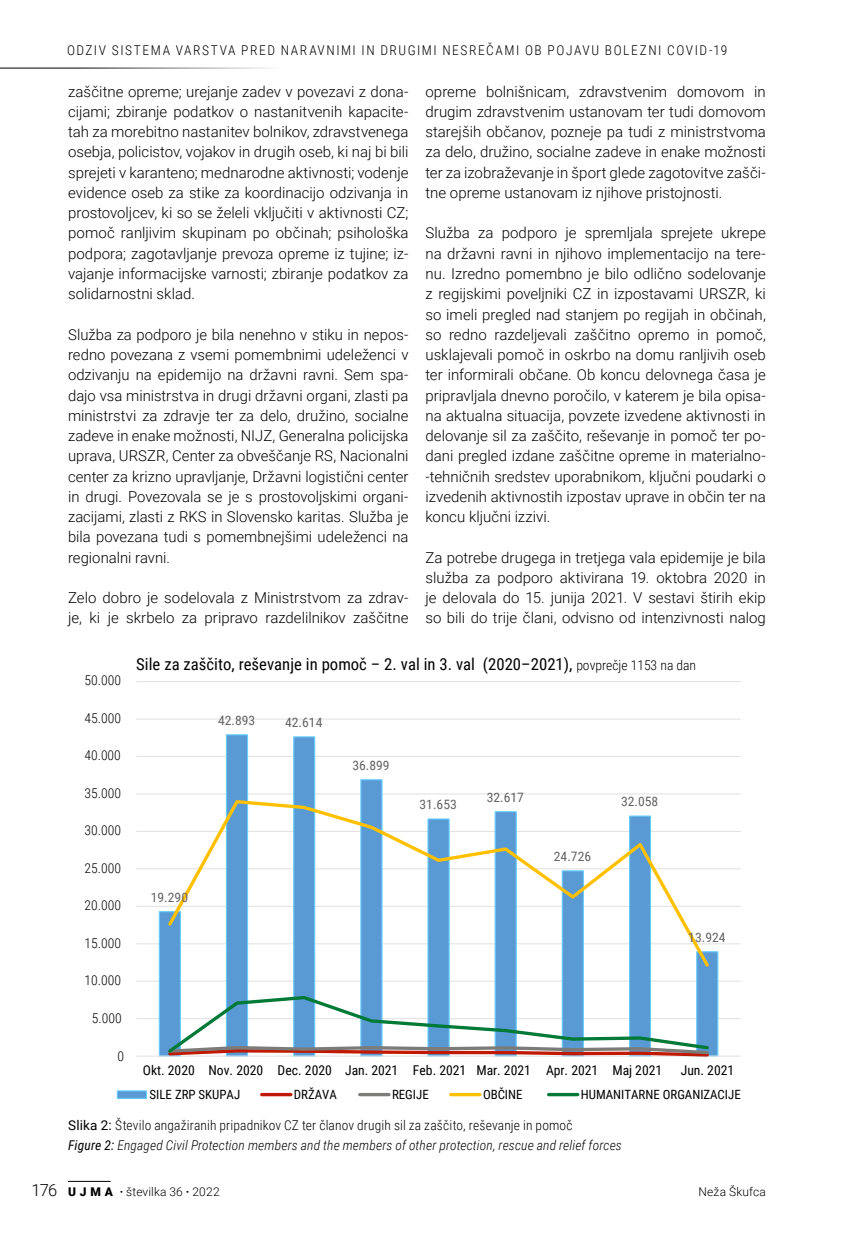
<style>
.page{position:relative;width:851px;height:1234px;background:#fff}
.page>*{position:absolute;margin:0;border:0;box-sizing:border-box;transform-origin:0 0}
.t1{font:16.5px "Roboto Condensed";color:#000}
._00_normal_10pt_SLO{font:300 15px/20.2px "Roboto";color:#000;text-align:justify}
._06_podpis_pod_sliko{font:300 13.5px "Roboto Condensed";letter-spacing:.015em;color:#000}
._06_podpis_pod_sliko-2{font:italic 300 13.5px "Roboto Condensed";letter-spacing:.01em;color:#000}
._06_podpis_pod_sliko-3{font:300 13.5px "Roboto Condensed";letter-spacing:.115em;color:#000}
.t2{font:13.5px "Roboto Condensed";color:#000}
.t3{font:12.9px "Roboto Condensed";color:#646363;scale:1.05 1}
.t4{font:12.75px "Roboto Condensed";color:#000}
.t5{font:300 12px "Roboto";letter-spacing:.01em;color:#000}
.s1{font-weight:300;font-size:13.5px}
.s2{font-family:"Roboto";font-weight:400}
.s3{font-weight:400}
.s4{font-size:16.5px}
.s5{font-weight:900}
.s6{font-weight:700}
</style>
<div class="page">
<hr style="left:136px;top:1017px;width:604px;height:1px;background:#e3e3e3">
<hr style="left:136px;top:980px;width:604px;height:1px;background:#e3e3e3">
<hr style="left:136px;top:943px;width:604px;height:1px;background:#e3e3e3">
<hr style="left:136px;top:905px;width:604px;height:1px;background:#e3e3e3">
<hr style="left:136px;top:868px;width:604px;height:1px;background:#e3e3e3">
<hr style="left:136px;top:830px;width:604px;height:1px;background:#e3e3e3">
<hr style="left:136px;top:793px;width:604px;height:1px;background:#e3e3e3">
<hr style="left:136px;top:755px;width:604px;height:1px;background:#e3e3e3">
<hr style="left:136px;top:718px;width:604px;height:1px;background:#e3e3e3">
<hr style="left:136px;top:681px;width:604px;height:1px;background:#e3e3e3">
<svg style="left:158px;top:734px;width:560px;height:321px"></svg>
<hr style="left:136px;top:1055px;width:604px;height:1px;background:#e3e3e3">
<svg style="left:165px;top:798px;width:546px;height:171px"></svg>
<svg style="left:165px;top:994px;width:546px;height:63px"></svg>
<div style="left:117px;top:1090px;width:29px;height:7px;background:#5a9ad4"></div>
<div style="left:117px;top:1090px;width:30px;height:8px;border:1px solid #65ccfe"></div>
<hr style="left:262px;top:1092px;width:29px;height:3px;background:#c01900">
<hr style="left:360px;top:1092px;width:29px;height:3px;background:#7b7b7a">
<hr style="left:450px;top:1092px;width:30px;height:3px;background:#ffc000">
<hr style="left:548px;top:1092px;width:29px;height:3px;background:#007a36">
<hr style="left:0;top:68px;width:285px;height:1px;background:#000">
<hr style="left:68px;top:1180px;width:43px;height:1px;background:#000">
<p class="_06_podpis_pod_sliko-3" style="left:67px;top:41px;width:661px">ODZIV SISTEMA VARSTVA PRED NARAVNIMI IN DRUGIMI NESREČAMI OB POJAVU BOLEZNI COVID-19</p>
<p class="_00_normal_10pt_SLO" style="left:68px;top:81px;width:342px">zaščitne opreme; urejanje zadev v povezavi z dona&shy;cijami; zbiranje podatkov o nastanitvenih kapacite&shy;tah za morebitno nastanitev bolnikov, zdravstvenega osebja, policistov, vojakov in drugih oseb, ki naj bi bili sprejeti v karanteno; mednarodne aktivnosti; vodenje evidence oseb za stike za koordinacijo odzivanja in prostovoljcev, ki so se želeli vključiti v aktivnosti CZ; pomoč ranljivim skupinam po občinah; psihološka podpora; zagotavljanje prevoza opreme iz tujine; iz&shy;vajanje informacijske varnosti; zbiranje podatkov za solidarnostni sklad.</p>
<p class="_00_normal_10pt_SLO" style="left:68px;top:324px;width:342px">Služba za podporo je bila nenehno v stiku in nepos&shy;redno povezana z vsemi pomembnimi udeleženci v odzivanju na epidemijo na državni ravni. Sem spa&shy;dajo vsa ministrstva in drugi državni organi, zlasti pa ministrstvi za zdravje ter za delo, družino, socialne zadeve in enake možnosti, NIJZ, Generalna policijska uprava, URSZR, Center za obveščanje RS, Nacionalni center za krizno upravljanje, Državni logistični center in drugi. Povezovala se je s prostovoljskimi organi&shy;zacijami, zlasti z RKS in Slovensko karitas. Služba je bila povezana tudi s pomembnejšimi udeleženci na regionalni ravni.</p>
<p class="_00_normal_10pt_SLO" style="left:68px;top:587px;width:342px">Zelo dobro je sodelovala z Ministrstvom za zdrav&shy;je, ki je skrbelo za pripravo razdelilnikov zaščitne</p>
<p class="_00_normal_10pt_SLO" style="left:425px;top:81px;width:342px">opreme bolnišnicam, zdravstvenim domovom in drugim zdravstvenim ustanovam ter tudi domovom starejših občanov, pozneje pa tudi z ministrstvoma za delo, družino, socialne zadeve in enake možnosti ter za izobraževanje in šport glede zagotovitve zašči&shy;tne opreme ustanovam iz njihove pristojnosti.</p>
<p class="_00_normal_10pt_SLO" style="left:425px;top:222px;width:342px">Služba za podporo je spremljala sprejete ukrepe na državni ravni in njihovo implementacijo na tere&shy;nu. Izredno pomembno je bilo odlično sodelovanje z regijskimi poveljniki CZ in izpostavami URSZR, ki so imeli pregled nad stanjem po regijah in občinah, so redno razdeljevali zaščitno opremo in pomoč, usklajevali pomoč in oskrbo na domu ranljivih oseb ter informirali občane. Ob koncu delovnega časa je pripravljala dnevno poročilo, v katerem je bila opisa&shy;na aktualna situacija, povzete izvedene aktivnosti in delovanje sil za zaščito, reševanje in pomoč ter po&shy;dani pregled izdane zaščitne opreme in materialno--tehničnih sredstev uporabnikom, ključni poudarki o izvedenih aktivnostih izpostav uprave in občin ter na koncu ključni izzivi.</p>
<p class="_00_normal_10pt_SLO" style="left:425px;top:546px;width:342px">Za potrebe drugega in tretjega vala epidemije je bila služba za podporo aktivirana 19. oktobra 2020 in je delovala do 15. junija 2021. V sestavi štirih ekip so bili do trije člani, odvisno od intenzivnosti nalog</p>
<p class="_06_podpis_pod_sliko" style="left:84px;top:670px;width:38px">50.000</p>
<p class="_06_podpis_pod_sliko" style="left:84px;top:708px;width:38px">45.000</p>
<p class="_06_podpis_pod_sliko" style="left:84px;top:745px;width:38px">40.000</p>
<p class="_06_podpis_pod_sliko" style="left:84px;top:783px;width:38px">35.000</p>
<p class="_06_podpis_pod_sliko" style="left:84px;top:820px;width:38px">30.000</p>
<p class="_06_podpis_pod_sliko" style="left:84px;top:858px;width:38px">25.000</p>
<p class="_06_podpis_pod_sliko" style="left:84px;top:895px;width:38px">20.000</p>
<p class="_06_podpis_pod_sliko" style="left:84px;top:933px;width:38px">15.000</p>
<p class="_06_podpis_pod_sliko" style="left:84px;top:970px;width:38px">10.000</p>
<p class="_06_podpis_pod_sliko" style="left:92px;top:1008px;width:31px">5.000</p>
<p class="_06_podpis_pod_sliko" style="left:118px;top:1045px;width:8px">0</p>
<p class="t1" style="left:136px;top:653px;width:561px">Sile za zaščito, reševanje in pomoč – 2. val in 3. val (2020–2021), <span class="s1">povprečje 1153 na dan</span></p>
<p class="t3" style="left:218px;top:711px;width:37px">42.893</p>
<p class="t3" style="left:285px;top:713px;width:37px">42.614</p>
<p class="t3" style="left:352px;top:756px;width:37px">36.899</p>
<p class="t3" style="left:151px;top:887px;width:37px">19.290</p>
<p class="t3" style="left:419px;top:795px;width:37px">31.653</p>
<p class="t3" style="left:486px;top:788px;width:37px">32.617</p>
<p class="t3" style="left:553px;top:847px;width:37px">24.726</p>
<p class="t3" style="left:621px;top:792px;width:37px">32.058</p>
<p class="t3" style="left:688px;top:928px;width:37px">13.924</p>
<p class="t2" style="left:143px;top:1060px;width:521px">Okt. 2020 Nov. 2020 Dec. 2020 Jan. 2021 Feb. 2021 Mar. 2021 Apr. 2021 Maj 2021</p>
<p class="t2" style="left:680px;top:1060px;width:55px">Jun. 2021</p>
<p class="t4" style="left:149px;top:1084px;width:92px">SILE ZRP SKUPAJ</p>
<p class="t4" style="left:294px;top:1084px;width:44px">DRŽAVA</p>
<p class="t4" style="left:392px;top:1084px;width:38px">REGIJE</p>
<p class="t4" style="left:483px;top:1084px;width:41px">OBČINE</p>
<p class="t4" style="left:581px;top:1084px;width:161px">HUMANITARNE ORGANIZACIJE</p>
<p class="_06_podpis_pod_sliko" style="left:68px;top:1115px;width:506px"><span class="s2">Slika 2:</span> Število angažiranih pripadnikov CZ ter članov drugih sil za zaščito, reševanje in pomoč</p>
<p class="_06_podpis_pod_sliko-2" style="left:68px;top:1135px;width:555px"><span class="s3">Figure 2:</span> Engaged Civil Protection members and the members of other protection, rescue and relief forces</p>
<p class="t5" style="left:32px;top:1183px;width:190px"><span class="s4">176</span> <span class="s5">U J M A</span> <span class="s6">·</span> številka 36 <span class="s6">·</span> 2022</p>
<p class="t5" style="left:698px;top:1183px;width:69px">Neža Škufca</p>
</div>
